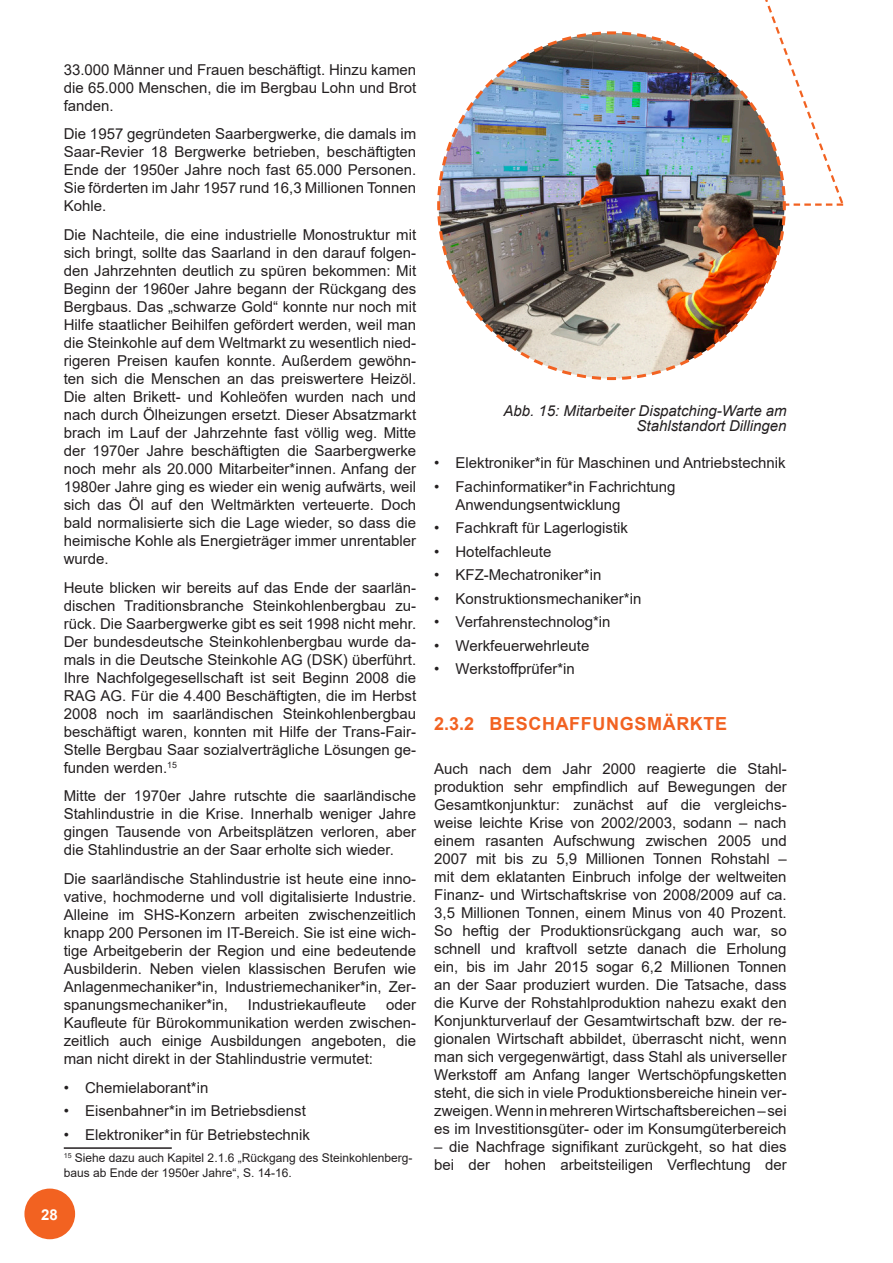
<style>
.page{position:relative;width:893px;height:1263px;background:#fff}
.page>*{position:absolute;margin:0;border:0;box-sizing:border-box;transform-origin:0 0}
.Überschrift_3{font:700 18px "Arial";letter-spacing:.035em;color:#f26221}
.Fließtext{font:15px/18px "Arial";color:#231f20;text-align:justify}
.Bildunterschrift{font:italic 15px/15px "Arial";color:#231f20;text-align:right}
.t1{font:700 15px "Arial";color:#fff}
.Fußnote{font:12px/14.4px "Arial";color:#231f20}
</style>
<div class="page">
<div style="left:24px;top:1188px;width:51px;height:51px;background:#f26221;border-radius:50%"></div>
<hr style="left:64px;top:1147px;width:108px;height:2px;background:#231f20">
<img style="left:437px;top:31px;width:179px;height:350px">
<img style="left:616px;top:0;width:228px;height:380px">
<p class="Fließtext" style="left:64px;top:60px;width:354px">33.000 Männer und Frauen beschäftigt. Hinzu kamen die 65.000 Menschen, die im Bergbau Lohn und Brot fanden.</p>
<p class="Fließtext" style="left:64px;top:125px;width:354px">Die 1957 gegründeten Saarbergwerke, die damals im Saar-Revier 18 Bergwerke betrieben, beschäftigten Ende der 1950er Jahre noch fast 65.000 Personen.<br>Sie förderten im Jahr 1957 rund 16,3 Millionen Tonnen Kohle.</p>
<p class="Fließtext" style="left:64px;top:226px;width:354px">Die Nachteile, die eine industrielle Monostruktur mit sich bringt, sollte das Saarland in den darauf folgen&shy;den Jahrzehnten deutlich zu spüren bekommen: Mit Beginn der 1960er Jahre begann der Rückgang des Bergbaus. Das „schwarze Gold“ konnte nur noch mit Hilfe staatlicher Beihilfen gefördert werden, weil man die Steinkohle auf dem Weltmarkt zu wesentlich nied&shy;rigeren Preisen kaufen konnte. Außerdem gewöhn&shy;ten sich die Menschen an das preiswertere Heizöl.<br>Die alten Brikett- und Kohleöfen wurden nach und nach durch Ölheizungen ersetzt. Dieser Absatzmarkt brach im Lauf der Jahrzehnte fast völlig weg. Mitte der 1970er Jahre beschäftigten die Saarbergwerke noch mehr als 20.000 Mitarbeiter*innen. Anfang der 1980er Jahre ging es wieder ein wenig aufwärts, weil sich das Öl auf den Weltmärkten verteuerte. Doch bald normalisierte sich die Lage wieder, so dass die heimische Kohle als Energieträger immer unrentabler wurde.</p>
<p class="Fließtext" style="left:64px;top:578px;width:354px">Heute blicken wir bereits auf das Ende der saarlän&shy;dischen Traditionsbranche Steinkohlenbergbau zu&shy;rück. Die Saarbergwerke gibt es seit 1998 nicht mehr.<br>Der bundesdeutsche Steinkohlenbergbau wurde da&shy;mals in die Deutsche Steinkohle AG (DSK) überführt.<br>Ihre Nachfolgegesellschaft ist seit Beginn 2008 die RAG AG. Für die 4.400 Beschäftigten, die im Herbst 2008 noch im saarländischen Steinkohlenbergbau beschäftigt waren, konnten mit Hilfe der Trans-Fair-Stelle Bergbau Saar sozialverträgliche Lösungen ge&shy;funden werden.<sup>15</sup></p>
<p class="Fließtext" style="left:64px;top:787px;width:354px">Mitte der 1970er Jahre rutschte die saarländische Stahlindustrie in die Krise. Innerhalb weniger Jahre gingen Tausende von Arbeitsplätzen verloren, aber die Stahlindustrie an der Saar erholte sich wieder.</p>
<p class="Fließtext" style="left:64px;top:869px;width:354px">Die saarländische Stahlindustrie ist heute eine inno&shy;vative, hochmoderne und voll digitalisierte Industrie.<br>Alleine im SHS-Konzern arbeiten zwischenzeitlich knapp 200 Personen im IT-Bereich. Sie ist eine wich&shy;tige Arbeitgeberin der Region und eine bedeutende Ausbilderin. Neben vielen klassischen Berufen wie Anlagenmechaniker*in, Industriemechaniker*in, Zer&shy;spanungsmechaniker*in,</p>
<p class="Fließtext" style="left:248px;top:995px;width:120px">Industriekaufleute</p>
<p class="Fließtext" style="left:64px;top:995px;width:354px;text-indent:322px">oder Kaufleute für Bürokommunikation werden zwischen&shy;zeitlich auch einige Ausbildungen angeboten, die man nicht direkt in der Stahlindustrie vermutet:</p>
<p class="Fließtext" style="left:64px;top:1078px;width:146px">• Chemielaborant*in</p>
<p class="Fließtext" style="left:64px;top:1102px;width:244px">• Eisenbahner*in im Betriebsdienst</p>
<p class="Fließtext" style="left:64px;top:1125px;width:248px">• Elektroniker*in für Betriebstechnik</p>
<p class="Fußnote" style="left:64px;top:1151px;width:350px"><sup>15</sup> Siehe dazu auch Kapitel 2.1.6 „Rückgang des Steinkohlenberg&shy;baus ab Ende der 1950er Jahre“, S. 14-16.</p>
<p class="t1" style="left:41px;top:1204px;width:18px">28</p>
<p class="Bildunterschrift" style="left:503px;top:403px;width:285px">Abb. 15: Mitarbeiter Dispatching-Warte am<br>Stahlstandort Dillingen</p>
<p class="Fließtext" style="left:434px;top:454px;width:353px">• Elektroniker*in für Maschinen und Antriebstechnik</p>
<p class="Fließtext" style="left:455px;top:477px;width:222px;text-indent:-21px">• Fachinformatiker*in Fachrichtung<br>Anwendungsentwicklung</p>
<p class="Fließtext" style="left:434px;top:519px;width:195px">• Fachkraft für Lagerlogistik</p>
<p class="Fließtext" style="left:434px;top:542px;width:119px">• Hotelfachleute</p>
<p class="Fließtext" style="left:434px;top:566px;width:169px">• KFZ-Mechatroniker*in</p>
<p class="Fließtext" style="left:434px;top:589px;width:209px">• Konstruktionsmechaniker*in</p>
<p class="Fließtext" style="left:434px;top:613px;width:178px">• Verfahrenstechnolog*in</p>
<p class="Fließtext" style="left:434px;top:636px;width:157px">• Werkfeuerwehrleute</p>
<p class="Fließtext" style="left:434px;top:660px;width:142px">• Werkstoffprüfer*in</p>
<p class="Überschrift_3" style="left:434px;top:711px;width:294px">2.3.2 BESCHAFFUNGSMÄRKTE</p>
<p class="Fließtext" style="left:434px;top:760px;width:354px">Auch nach dem Jahr 2000 reagierte die Stahl&shy;produktion sehr empfindlich auf Bewegungen der Gesamtkonjunktur: zunächst auf die vergleichs&shy;weise leichte Krise von 2002/2003, sodann – nach einem rasanten Aufschwung zwischen 2005 und 2007 mit bis zu 5,9 Millionen Tonnen Rohstahl – mit dem eklatanten Einbruch infolge der weltweiten Finanz- und Wirtschaftskrise von 2008/2009 auf ca.<br>3,5 Millionen Tonnen, einem Minus von 40 Prozent.<br>So heftig der Produktionsrückgang auch war, so schnell und kraftvoll setzte danach die Erholung ein, bis im Jahr 2015 sogar 6,2 Millionen Tonnen an der Saar produziert wurden. Die Tatsache, dass die Kurve der Rohstahlproduktion nahezu exakt den Konjunkturverlauf der Gesamtwirtschaft bzw. der re&shy;gionalen Wirtschaft abbildet, überrascht nicht, wenn man sich vergegenwärtigt, dass Stahl als universeller Werkstoff am Anfang langer Wertschöpfungsketten steht, die sich in viele Produktionsbereiche hinein ver&shy;zweigen. Wenn in mehreren Wirtschaftsbereichen – sei es im Investitionsgüter- oder im Konsumgüterbereich</p>
<p class="Fließtext" style="left:434px;top:1138px;width:354px">– die Nachfrage signifikant zurückgeht, so hat dies bei der hohen arbeitsteiligen Verflechtung der</p>
</div>
